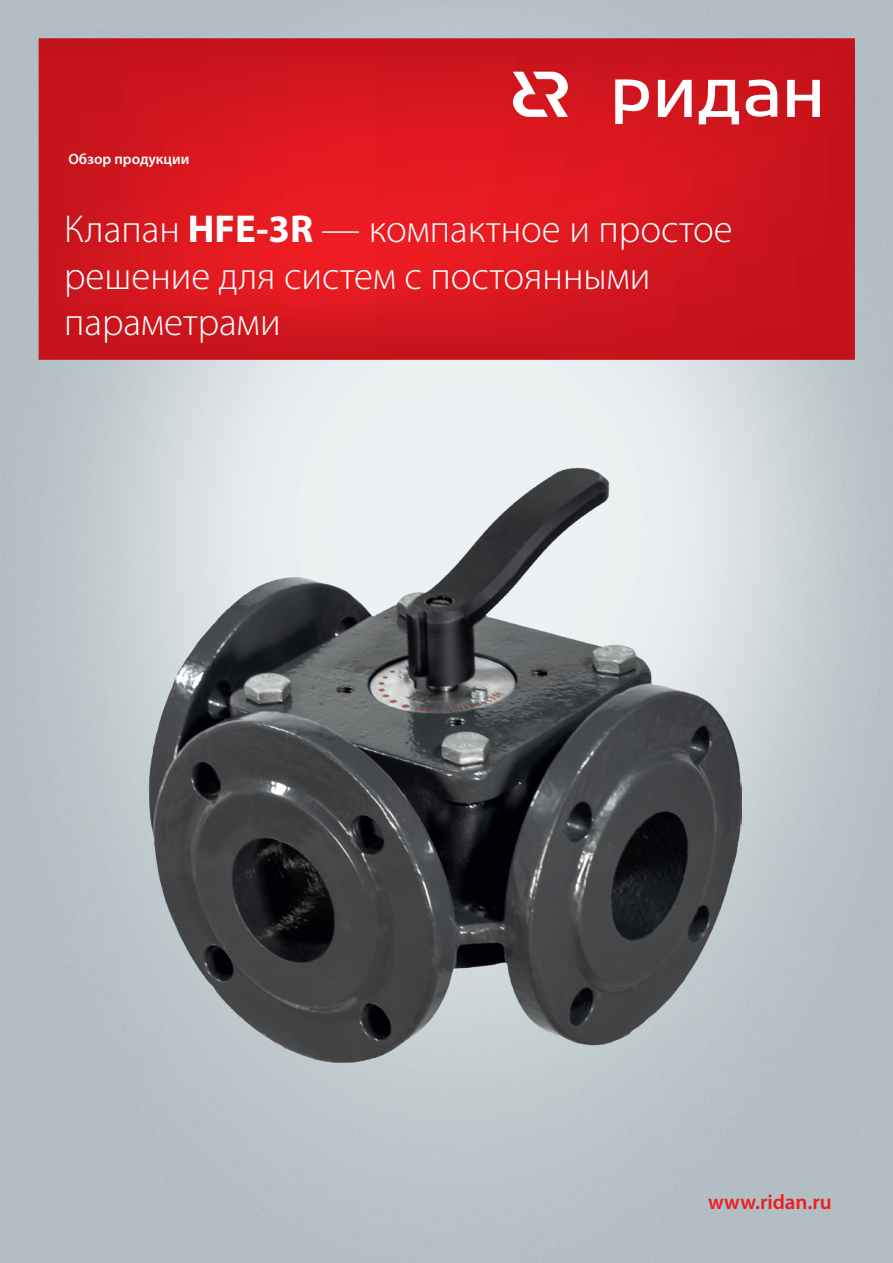
<style>
.page{position:relative;width:893px;height:1263px;background:#fff}
.page>*{position:absolute;margin:0;border:0;box-sizing:border-box;transform-origin:0 0}
.t1{font:300 39px/46.8px "Myriad Pro";color:#fff}
.t2{font:600 21px "Myriad Pro";letter-spacing:-.005em;color:#ee1d23}
.t3{font:600 15px "Myriad Pro";color:#fff}
.s1{font-weight:700}
</style>
<div class="page">
<img style="left:0;top:0;width:893px;height:1263px">
<svg style="left:39px;top:38px;width:816px;height:322px;background:#d3161e"></svg>
<img style="left:149px;top:467px;width:592px;height:595px">
<svg style="left:615px;top:79px;width:205px;height:45px"></svg>
<svg style="left:513px;top:72px;width:55px;height:45px"></svg>
<p class="t3" style="left:68px;top:150px;width:123px">Обзор продукции</p>
<p class="t1" style="left:64px;top:205px;width:670px">Клапан <span class="s1">HFE-3R</span> — компактное и простое решение для систем с постоянными параметрами</p>
<p class="t2" style="left:708px;top:1189px;width:125px">www.ridan.ru</p>
</div>
